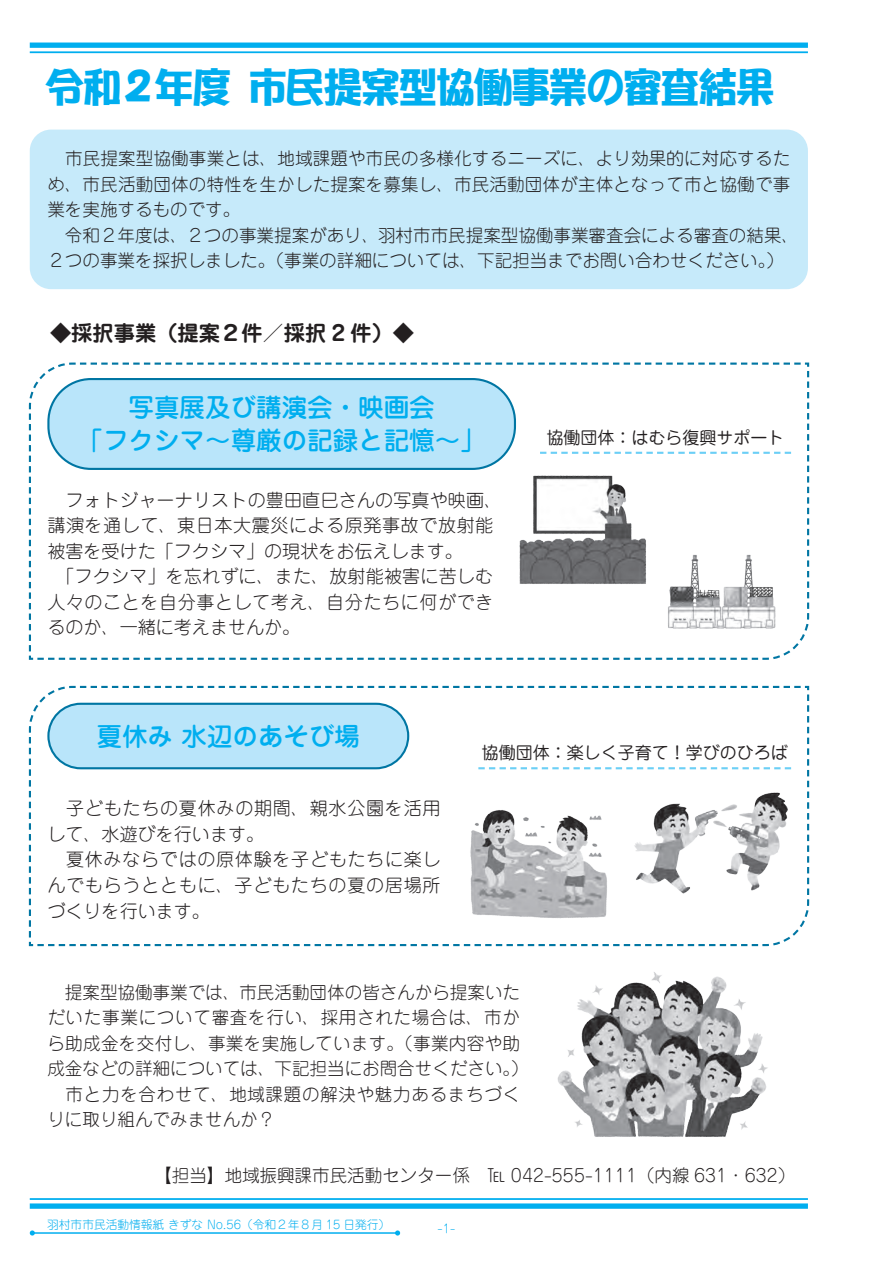
<style>
.page{position:relative;width:893px;height:1263px;background:#fff}
.page>*{position:absolute;margin:0;border:0;box-sizing:border-box;transform-origin:0 0}
.t1{font:41.4px "DFPOP1 W12 WIN RKSJ H";letter-spacing:-.06em;color:#00aeef;scale:.96 1}
.本文基本{font:500 25.5px "Jun 34 Pro";color:#00aeef}
.本文基本-2{font:700 21.3px "Jun 501 Pro";color:#231f20}
.本文基本-3{font:300 18px/25.5px "Jun 101 Pro";letter-spacing:.03em;color:#231f20;text-align:justify}
.本文基本-4{font:300 18px/25.5px "Jun 101 Pro";letter-spacing:.01em;color:#231f20}
.本文基本-5{font:300 17.55px/25.5px "Jun 101 Pro";color:#231f20}
.本文基本-6{font:300 17.55px/25.5px "Jun 101 Pro";letter-spacing:.04em;color:#231f20}
.本文基本-7{font:16.95px "Jun 201 Pro";color:#231f20}
.t2{font:300 11.7px "Jun 101 Pro";color:#00aeef}
</style>
<div class="page">
<div style="left:30px;top:43px;width:778px;height:5px;background:#00aeef"></div>
<hr style="left:30px;top:51px;width:778px;height:2px;background:#00aeef">
<div style="left:30px;top:1203px;width:778px;height:6px;background:#00aeef"></div>
<hr style="left:30px;top:1198px;width:778px;height:2px;background:#00aeef">
<svg style="left:30px;top:1230px;width:5px;height:5px"></svg>
<svg style="left:395px;top:1230px;width:5px;height:5px"></svg>
<hr style="left:33px;top:1232px;width:365px;height:2px;background:#00aeef">
<div style="left:30px;top:130px;width:778px;height:159px;background:#c6eafa;border-radius:21px"></div>
<svg style="left:28px;top:362px;width:782px;height:298px"></svg>
<svg style="left:28px;top:685px;width:782px;height:262px"></svg>
<div style="left:48px;top:379px;width:467px;height:90px;background:#b9e5fa;border-radius:43px"></div>
<div style="left:47px;top:378px;width:469px;height:92px;border:2px solid #0076a3;border-radius:43px"></div>
<div style="left:48px;top:704px;width:360px;height:64px;background:#b9e5fa;border-radius:32px"></div>
<div style="left:47px;top:703px;width:362px;height:66px;border:2px solid #0076a3;border-radius:32px"></div>
<img style="left:516px;top:471px;width:133px;height:115px">
<img style="left:666px;top:545px;width:113px;height:93px">
<svg style="left:540px;top:452px;width:251px;height:2px"></svg>
<svg style="left:478px;top:767px;width:313px;height:2px"></svg>
<img style="left:467px;top:804px;width:143px;height:117px">
<img style="left:630px;top:781px;width:163px;height:121px">
<img style="left:557px;top:972px;width:211px;height:165px">
<p class="t1" style="left:45px;top:66px;width:762px">令和２年度 市民提案型協働事業の審査結果</p>
<p class="本文基本-5" style="left:47px;top:144px;width:744px;text-align:justify">　市民提案型協働事業とは、地域課題や市民の多様化するニーズに、より効果的に対応するため、市民活動団体の特性を生かした提案を募集し、市民活動団体が主体となって市と協働で事業を実施するものです。</p>
<p class="本文基本-5" style="left:47px;top:220px;width:753px">　令和２年度は、２つの事業提案があり、羽村市市民提案型協働事業審査会による審査の結果、<br>２つの事業を採択しました。（事業の詳細については、下記担当までお問い合わせください。）</p>
<p class="本文基本-2" style="left:50px;top:316px;width:366px">◆採択事業（提案２件／採択 2 件）◆</p>
<p class="本文基本" style="left:129px;top:387px;width:308px">写真展及び講演会・映画会</p>
<p class="本文基本" style="left:78px;top:420px;width:410px">「フクシマ～尊厳の記録と記憶～」</p>
<p class="本文基本-4" style="left:47px;top:485px;width:456px">　フォトジャーナリストの豊田直巳さんの写真や映画、講演を通して、東日本大震災による原発事故で放射能被害を受けた「フクシマ」の現状をお伝えします。</p>
<p class="本文基本-3" style="left:47px;top:562px;width:447px">　「フクシマ」を忘れずに、また、放射能被害に苦しむ人々のことを自分事として考え、自分たちに何ができるのか、一緒に考えませんか。</p>
<p class="本文基本-7" style="left:546px;top:424px;width:240px">協働団体：はむら復興サポート</p>
<p class="本文基本" style="left:97px;top:716px;width:265px">夏休み 水辺のあそび場</p>
<p class="本文基本-3" style="left:47px;top:794px;width:395px">　子どもたちの夏休みの期間、親水公園を活用して、水遊びを行います。</p>
<p class="本文基本-3" style="left:47px;top:845px;width:395px">　夏休みならではの原体験を子どもたちに楽しんでもらうとともに、子どもたちの夏の居場所づくりを行います。</p>
<p class="本文基本-7" style="left:482px;top:739px;width:308px">協働団体：楽しく子育て！学びのひろば</p>
<p class="本文基本-5" style="left:47px;top:977px;width:483px">　提案型協働事業では、市民活動団体の皆さんから提案いただいた事業について審査を行い、採用された場合は、市から助成金を交付し、事業を実施しています。（事業内容や助成金などの詳細については、下記担当にお問合せください。）</p>
<p class="本文基本-6" style="left:47px;top:1079px;width:474px">　市と力を合わせて、地域課題の解決や魅力あるまちづくりに取り組んでみませんか？</p>
<p class="本文基本-5" style="left:154px;top:1161px;width:643px">【担当】地域振興課市民活動センター係　℡ 042-555-1111（内線 631・632）</p>
<p class="t2" style="left:47px;top:1215px;width:345px">羽村市市民活動情報紙 きずな No.56（令和２年８月 15 日発行）</p>
<p class="t2" style="left:438px;top:1219px;width:19px">-1-</p>
</div>
